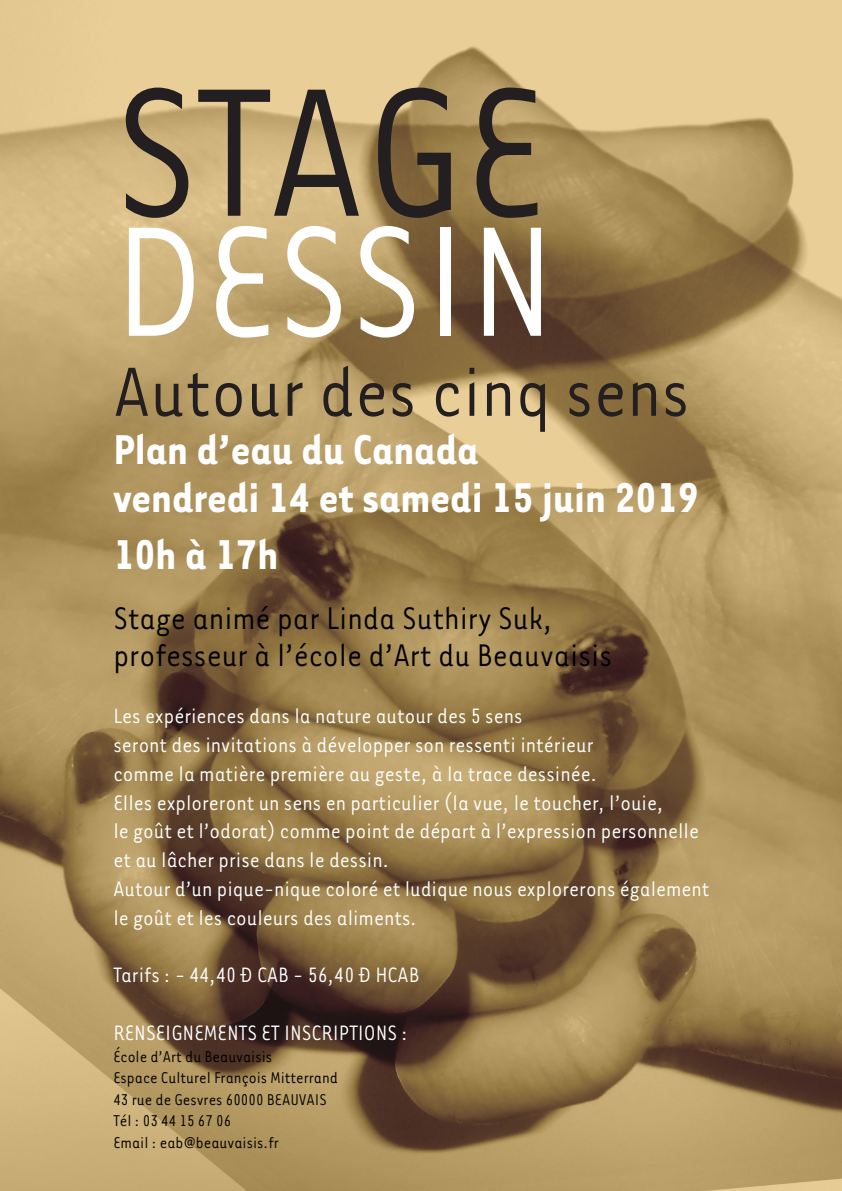
<style>
.page{position:relative;width:842px;height:1191px;background:#fff}
.page>*{position:absolute;margin:0;border:0;box-sizing:border-box;transform-origin:0 0}
.t1{font:210px "Tarzana Narrow";letter-spacing:-.005em;color:#231f20}
.t2{font:180px "Tarzana Narrow";color:#fff}
.t3{font:80px "Tarzana Narrow";color:#231f20}
.t4{font:700 48px "Tarzana Narrow";color:#fff}
.t5{font:36px "Tarzana Narrow";color:#000}
.t6{font:24px "Tarzana Narrow";color:#fff}
.t7{font:18px "Tarzana Narrow";color:#000}
</style>
<div class="page">
<img style="left:0;top:0;width:842px;height:1191px">
<p class="t1" style="left:113px;top:26px;width:435px">STAGE</p>
<p class="t2" style="left:113px;top:173px;width:445px">DESSIN</p>
<p class="t3" style="left:113px;top:343px;width:578px">Autour des cinq sens</p>
<p class="t4" style="left:113px;top:419px;width:367px">Plan d’eau du Canada</p>
<p class="t4" style="left:113px;top:467px;width:587px">vendredi 14 et samedi 15 juin 2019</p>
<p class="t4" style="left:113px;top:525px;width:166px">10h à 17h</p>
<p class="t5" style="left:113px;top:597px;width:441px">Stage animé par Linda Suthiry Suk,</p>
<p class="t5" style="left:113px;top:633px;width:500px">professeur à l’école d’Art du Beauvaisis</p>
<p class="t6" style="left:113px;top:701px;width:411px">Les expériences dans la nature autour des 5 sens</p>
<p class="t6" style="left:113px;top:730px;width:482px">seront des invitations à développer son ressenti intérieur</p>
<p class="t6" style="left:113px;top:759px;width:485px">comme la matière première au geste, à la trace dessinée.</p>
<p class="t6" style="left:113px;top:788px;width:552px">Elles exploreront un sens en particulier (la vue, le toucher, l’ouie,</p>
<p class="t6" style="left:113px;top:816px;width:587px">le goût et l’odorat) comme point de départ à l’expression personnelle</p>
<p class="t6" style="left:113px;top:845px;width:277px">et au lâcher prise dans le dessin.</p>
<p class="t6" style="left:113px;top:874px;width:598px">Autour d’un pique-nique coloré et ludique nous explorerons également</p>
<p class="t6" style="left:113px;top:903px;width:305px">le goût et les couleurs des aliments.</p>
<p class="t6" style="left:113px;top:960px;width:307px">Tarifs : - 44,40 € CAB - 56,40 € HCAB</p>
<p class="t6" style="left:113px;top:1018px;width:296px">RENSEIGNEMENTS ET INSCRIPTIONS :</p>
<p class="t7" style="left:113px;top:1045px;width:160px">École d’Art du Beauvaisis</p>
<p class="t7" style="left:113px;top:1067px;width:226px">Espace Culturel François Mitterrand</p>
<p class="t7" style="left:113px;top:1088px;width:215px">43 rue de Gesvres 60000 BEAUVAIS</p>
<p class="t7" style="left:113px;top:1110px;width:119px">Tél : 03 44 15 67 06</p>
<p class="t7" style="left:113px;top:1131px;width:167px">Email : eab@beauvaisis.fr</p>
</div>
